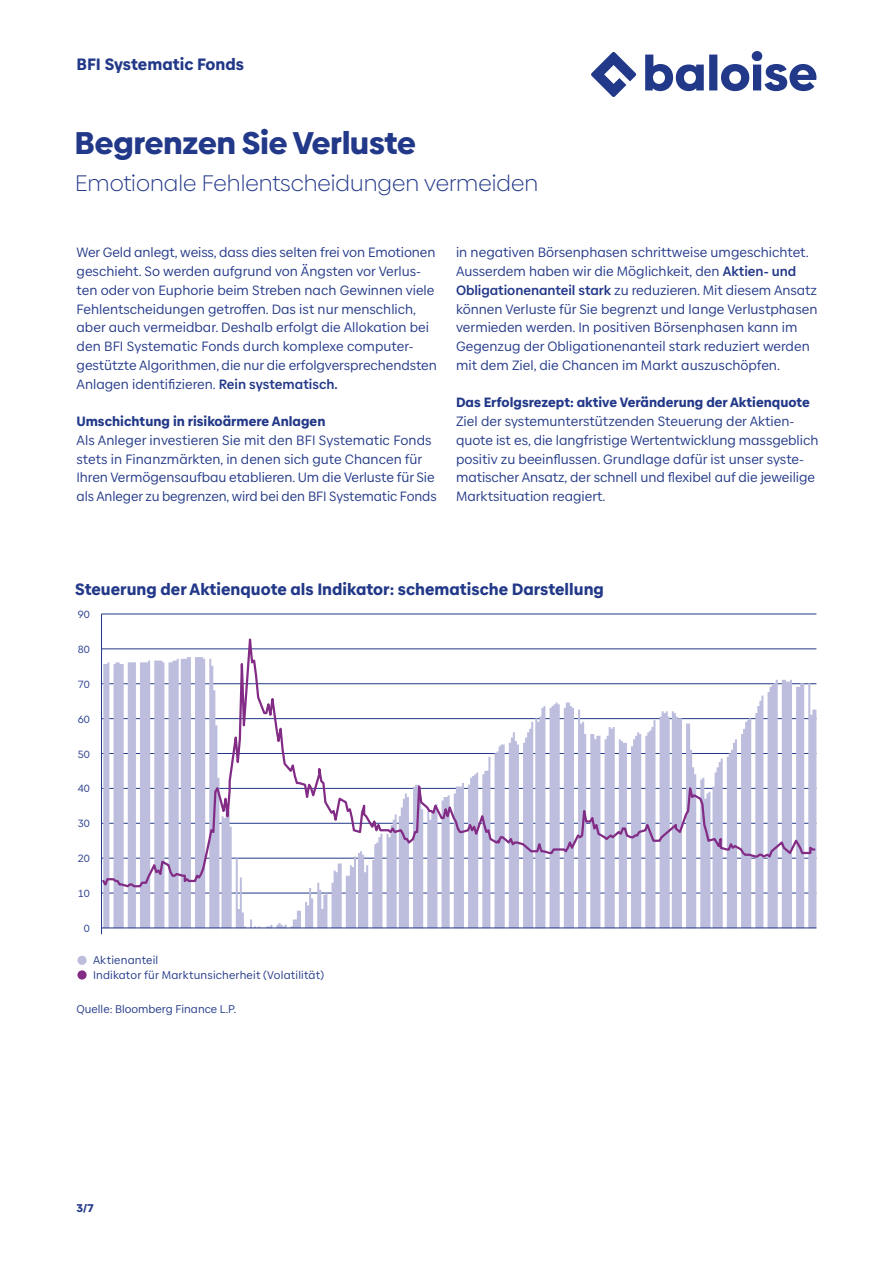
<style>
.page{position:relative;width:893px;height:1263px;background:#fff}
.page>*{position:absolute;margin:0;border:0;box-sizing:border-box;transform-origin:0 0}
.t1{font:900 31.5px "Baloise Create Headline";color:#223888}
.t2{font:300 22.5px "Baloise Create Headline";color:#223888}
.t3{font:900 16.5px "Baloise Create Text";color:#223888}
.t4{font:13.5px/18.8px "Baloise Create Text";color:#223888}
.t5{font:900 13.5px "Baloise Create Text";color:#223888}
.t6{font:11.25px/15px "Baloise Create Text";letter-spacing:.01em;color:#223888}
.t7{font:900 11.25px "Baloise Create Text";color:#223888}
.t8{font:10.5px "Baloise Create Text";color:#223888}
.s1{font-weight:700}
</style>
<div class="page">
<hr style="left:102px;top:893px;width:714px;height:1px;background:#223888">
<hr style="left:101px;top:614px;width:1px;height:320px;background:#223888">
<div style="left:77px;top:956px;width:10px;height:9px;background:#bdbede;border-radius:50%"></div>
<div style="left:77px;top:970px;width:10px;height:9px;background:#822c86;border-radius:50%"></div>
<svg style="left:103px;top:890px;width:713px;height:37px;fill:#bdbede"></svg>
<svg style="left:101px;top:613px;width:715px;height:277px"></svg>
<hr style="left:102px;top:927px;width:714px;height:1px;background:#223888">
<svg style="left:591px;top:51px;width:225px;height:46px"></svg>
<p class="t3" style="left:77px;top:52px;width:169px">BFI Systematic Fonds</p>
<h1 class="t1" style="left:75px;top:118px;width:343px">Begrenzen Sie Verluste</h1>
<h2 class="t2" style="left:75px;top:169px;width:464px">Emotionale Fehlentscheidungen vermeiden</h2>
<p class="t4" style="left:77px;top:243px;width:362px">Wer Geld anlegt, weiss, dass dies selten frei von Emotionen geschieht. So werden aufgrund von Ängsten vor Verlus&shy;ten oder von Euphorie beim Streben nach Gewinnen viele Fehlentscheidungen getroffen. Das ist nur menschlich, aber auch vermeidbar. Deshalb erfolgt die Allokation bei den BFI Systematic Fonds durch komplexe computer&shy;gestützte Algorithmen, die nur die erfolgversprechendsten Anlagen identifizieren. <span class="s1">Rein systematisch.</span></p>
<p class="t5" style="left:77px;top:412px;width:250px">Umschichtung in risikoärmere Anlagen</p>
<p class="t4" style="left:77px;top:431px;width:362px">Als Anleger investieren Sie mit den BFI Systematic Fonds stets in Finanzmärkten, in denen sich gute Chancen für Ihren Vermögensaufbau etablieren. Um die Verluste für Sie als Anleger zu begrenzen, wird bei den BFI Systematic Fonds</p>
<p class="t4" style="left:456px;top:243px;width:363px">in negativen Börsenphasen schrittweise umgeschichtet.<br>Ausserdem haben wir die Möglichkeit, den <span class="s1">Aktien- und Obligationenanteil stark</span> zu reduzieren. Mit diesem Ansatz können Verluste für Sie begrenzt und lange Verlustphasen vermieden werden. In positiven Börsenphasen kann im Gegenzug der Obligationenanteil stark reduziert werden mit dem Ziel, die Chancen im Markt auszuschöpfen.</p>
<p class="t5" style="left:456px;top:393px;width:355px">Das Erfolgsrezept: aktive Veränderung der Aktienquote</p>
<p class="t4" style="left:456px;top:412px;width:364px">Ziel der systemunterstützenden Steuerung der Aktien&shy;quote ist es, die langfristige Wertentwicklung massgeblich positiv zu beeinflussen. Grundlage dafür ist unser syste&shy;matischer Ansatz, der schnell und flexibel auf die jeweilige Marktsituation reagiert.</p>
<p class="t3" style="left:75px;top:577px;width:530px">Steuerung der Aktienquote als Indikator: schematische Darstellung</p>
<p class="t8" style="left:78px;top:608px;width:14px">90</p>
<p class="t8" style="left:78px;top:643px;width:14px">80</p>
<p class="t8" style="left:78px;top:678px;width:14px">70</p>
<p class="t8" style="left:78px;top:713px;width:14px">60</p>
<p class="t8" style="left:78px;top:747px;width:14px">50</p>
<p class="t8" style="left:78px;top:782px;width:14px">40</p>
<p class="t8" style="left:78px;top:817px;width:14px">30</p>
<p class="t8" style="left:78px;top:852px;width:14px">20</p>
<p class="t8" style="left:78px;top:887px;width:14px">10</p>
<p class="t8" style="left:84px;top:921px;width:8px">0</p>
<p class="t6" style="left:93px;top:952px;width:233px">Aktienanteil<br>Indikator für Marktunsicherheit (Volatilität)</p>
<p class="t6" style="left:77px;top:1001px;width:161px">Quelle: Bloomberg Finance L.P.</p>
<p class="t7" style="left:77px;top:1200px;width:19px">3/7</p>
</div>
